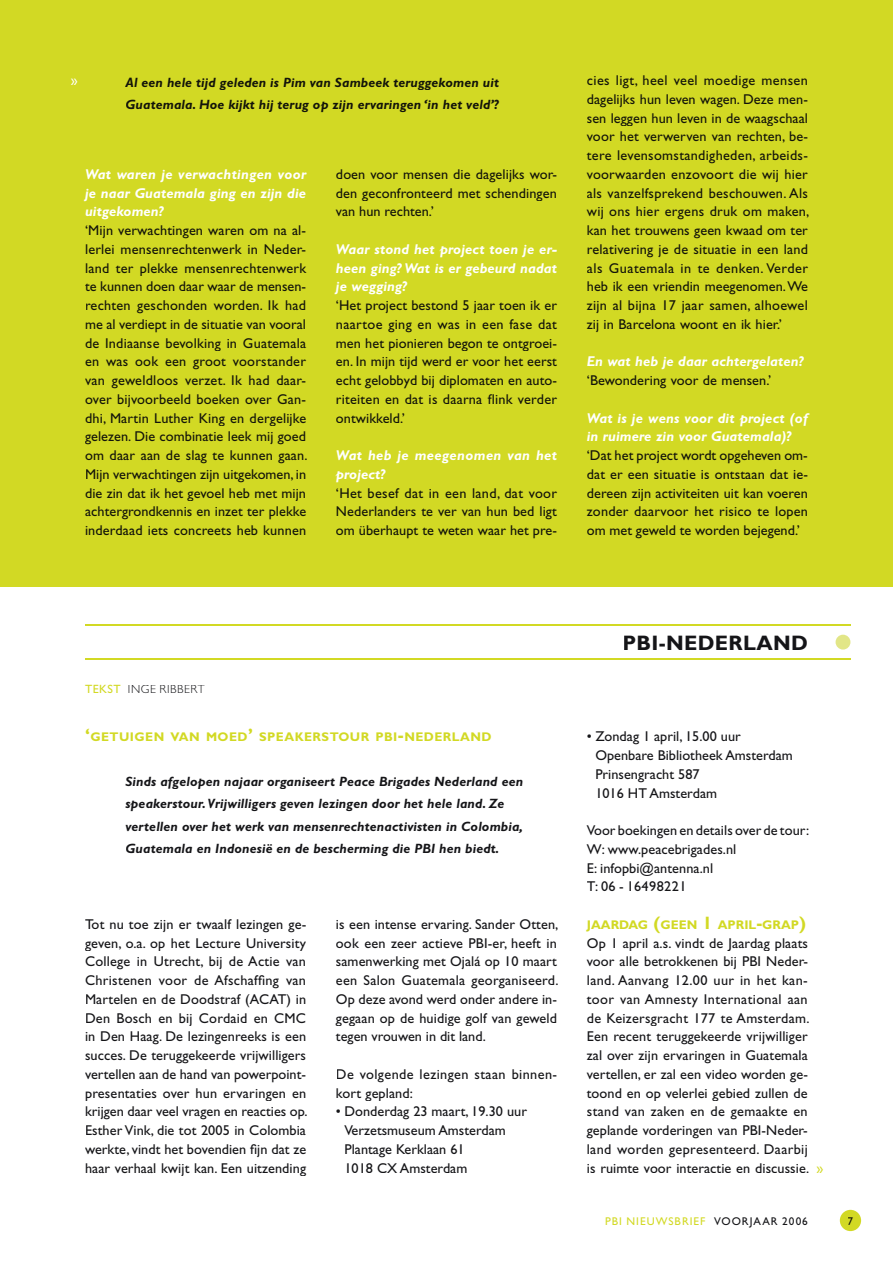
<style>
.page{position:relative;width:893px;height:1263px;background:#fff}
.page>*{position:absolute;margin:0;border:0;box-sizing:border-box;transform-origin:0 0}
.t1{font:700 21px "Gill Sans";letter-spacing:.015em;color:#151518}
.t2{font:14.25px/18.8px "Gill Sans";letter-spacing:.005em;color:#13140a;text-align:justify}
.t3{font:14.25px/18.8px "Gill Sans";letter-spacing:.005em;color:#151518;text-align:justify}
.t4{font:italic 700 14.25px/18.8px "Gill Sans";letter-spacing:.005em;color:#fff;text-align:justify}
.t5{font:14.25px/18.8px "Gill Sans";letter-spacing:.03em;color:#151518}
.t6{font:italic 700 14.25px/18.8px "Gill Sans";letter-spacing:.025em;color:#fff}
.t7{font:14.25px "Gill Sans";color:#d2d924}
.t8{font:14.25px "Gill Sans";color:#fff}
.t9{font:italic 700 13.5px/22.5px "Gill Sans";letter-spacing:.01em;color:#151518}
.t10{font:italic 700 13.5px/22.5px "Gill Sans";letter-spacing:.01em;color:#13140a}
.t11{font:700 12.6px "Gill Sans";letter-spacing:.035em;color:#d2d924}
.t12{font:700 12.6px "Gill Sans";color:#d2d924}
.t13{font:300 12px "Gill Sans";letter-spacing:.05em;color:#151518}
.t14{font:11.25px "Gill Sans";letter-spacing:.09em;color:#d2d924}
.t15{font:11.25px "Gill Sans";color:#13140a}
.s1{font-weight:400;color:#d2d924}
.s2{font-size:18px}
.s3{color:#151518}
</style>
<div class="page">
<div style="left:0;top:0;width:893px;height:587px;background:#d2d924"></div>
<div style="left:840px;top:1210px;width:21px;height:21px;background:#d2d924;border-radius:50%"></div>
<div style="left:836px;top:635px;width:14px;height:14px;background:#e2e687;border-radius:50%"></div>
<hr style="left:85px;top:658px;width:765px;height:2px;background:#d2d924">
<hr style="left:85px;top:624px;width:765px;height:2px;background:#d2d924">
<p class="t8" style="left:71px;top:72px;width:8px">»</p>
<p class="t10" style="left:125px;top:71px;width:375px">Al een hele tijd geleden is Pim van Sambeek teruggekomen uit<br>Guatemala. Hoe kijkt hij terug op zijn ervaringen ‘in het veld’?</p>
<p class="t4" style="left:85px;top:165px;width:223px">Wat waren je verwachtingen voor je naar Guatemala ging en zijn die uitgekomen?</p>
<p class="t2" style="left:85px;top:221px;width:224px">‘Mijn verwachtingen waren om na al&shy;lerlei mensenrechtenwerk in Neder&shy;land ter plekke mensenrechtenwerk te kunnen doen daar waar de mensen&shy;rechten geschonden worden. Ik had me al verdiept in de situatie van vooral de Indiaanse bevolking in Guatemala en was ook een groot voorstander van geweldloos verzet. Ik had daar&shy;over bijvoorbeeld boeken over Gan&shy;dhi, Martin Luther King en dergelijke gelezen. Die combinatie leek mij goed om daar aan de slag te kunnen gaan.<br>Mijn verwachtingen zijn uitgekomen, in die zin dat ik het gevoel heb met mijn achtergrondkennis en inzet ter plekke inderdaad iets concreets heb kunnen</p>
<p class="t2" style="left:336px;top:165px;width:223px">doen voor mensen die dagelijks wor&shy;den geconfronteerd met schendingen van hun rechten.’</p>
<p class="t4" style="left:336px;top:240px;width:223px">Waar stond het project toen je er&shy;heen ging? Wat is er gebeurd nadat je wegging?</p>
<p class="t2" style="left:336px;top:296px;width:223px">‘Het project bestond 5 jaar toen ik er naartoe ging en was in een fase dat men het pionieren begon te ontgroei&shy;en. In mijn tijd werd er voor het eerst echt gelobbyd bij diplomaten en auto&shy;riteiten en dat is daarna flink verder ontwikkeld.’</p>
<p class="t6" style="left:336px;top:446px;width:223px">Wat heb je meegenomen van het project?</p>
<p class="t2" style="left:336px;top:483px;width:223px">‘Het besef dat in een land, dat voor Nederlanders te ver van hun bed ligt om überhaupt te weten waar het pre-</p>
<p class="t2" style="left:587px;top:71px;width:224px">cies ligt, heel veel moedige mensen dagelijks hun leven wagen. Deze men&shy;sen leggen hun leven in de waagschaal voor het verwerven van rechten, be&shy;tere levensomstandigheden, arbeids&shy;voorwaarden enzovoort die wij hier als vanzelfsprekend beschouwen. Als wij ons hier ergens druk om maken, kan het trouwens geen kwaad om ter relativering je de situatie in een land als Guatemala in te denken. Verder heb ik een vriendin meegenomen. We zijn al bijna 17 jaar samen, alhoewel zij in Barcelona woont en ik hier.’</p>
<p class="t4" style="left:587px;top:352px;width:218px">En wat heb je daar achtergelaten?</p>
<p class="t2" style="left:587px;top:371px;width:186px">‘Bewondering voor de mensen.’</p>
<p class="t4" style="left:587px;top:408px;width:223px">Wat is je wens voor dit project (of in ruimere zin voor Guatemala)?</p>
<p class="t2" style="left:587px;top:446px;width:223px">‘Dat het project wordt opgeheven om&shy;dat er een situatie is ontstaan dat ie&shy;dereen zijn activiteiten uit kan voeren zonder daarvoor het risico te lopen om met geweld te worden bejegend.’</p>
<p class="t13" style="left:85px;top:683px;width:121px"><span class="s1">TEKST</span> INGE RIBBERT</p>
<p class="t11" style="left:85px;top:730px;width:408px"><span class="s2">‘</span>GETUIGEN VAN MOED<span class="s2">’</span> SPEAKERSTOUR PBI<span class="s2">-</span>NEDERLAND</p>
<p class="t9" style="left:125px;top:770px;width:399px">Sinds afgelopen najaar organiseert Peace Brigades Nederland een speakerstour. Vrijwilligers geven lezingen door het hele land. Ze vertellen over het werk van mensenrechtenactivisten in Colombia, Guatemala en Indonesië en de bescherming die PBI hen biedt.</p>
<p class="t3" style="left:85px;top:915px;width:224px">Tot nu toe zijn er twaalf lezingen ge&shy;geven, o.a. op het Lecture University College in Utrecht, bij de Actie van Christenen voor de Afschaffing van Martelen en de Doodstraf (ACAT) in Den Bosch en bij Cordaid en CMC in Den Haag. De lezingenreeks is een succes. De teruggekeerde vrijwilligers vertellen aan de hand van powerpoint&shy;presentaties over hun ervaringen en krijgen daar veel vragen en reacties op.<br>Esther Vink, die tot 2005 in Colombia werkte, vindt het bovendien fijn dat ze haar verhaal kwijt kan. Een uitzending</p>
<p class="t3" style="left:336px;top:915px;width:224px">is een intense ervaring. Sander Otten, ook een zeer actieve PBI-er, heeft in samenwerking met Ojalá op 10 maart een Salon Guatemala georganiseerd.<br>Op deze avond werd onder andere in&shy;gegaan op de huidige golf van geweld tegen vrouwen in dit land.</p>
<p class="t5" style="left:336px;top:1065px;width:223px">De volgende lezingen staan binnen&shy;kort gepland:</p>
<p class="t3" style="left:344px;top:1102px;width:184px;text-align:left;text-indent:-9px">• Donderdag 23 maart, 19.30 uur<br>Verzetsmuseum Amsterdam<br>Plantage Kerklaan 61<br>1018 CX Amsterdam</p>
<h1 class="t1" style="left:622px;top:630px;width:187px">PBI-NEDERLAND</h1>
<p class="t3" style="left:595px;top:727px;width:199px;text-align:left;text-indent:-9px">• Zondag 1 april, 15.00 uur<br>Openbare Bibliotheek Amsterdam<br>Prinsengracht 587<br>1016 HT Amsterdam</p>
<p class="t3" style="left:587px;top:821px;width:224px;text-align:left">Voor boekingen en details over de tour:<br>W: www.peacebrigades.nl<br>E: infopbi@antenna.nl<br>T: 06 - 16498221</p>
<p class="t12" style="left:587px;top:917px;width:221px">JAARDAG <span class="s2">(</span>GEEN <span class="s2">1</span> APRIL<span class="s2">-</span>GRAP<span class="s2">)</span></p>
<p class="t3" style="left:587px;top:933px;width:224px">Op 1 april a.s. vindt de Jaardag plaats voor alle betrokkenen bij PBI Neder&shy;land. Aanvang 12.00 uur in het kan&shy;toor van Amnesty International aan de Keizersgracht 177 te Amsterdam.<br>Een recent teruggekeerde vrijwilliger zal over zijn ervaringen in Guatemala vertellen, er zal een video worden ge&shy;toond en op velerlei gebied zullen de stand van zaken en de gemaakte en geplande vorderingen van PBI-Neder&shy;land worden gepresenteerd. Daarbij is ruimte voor interactie en discussie.</p>
<p class="t7" style="left:816px;top:1160px;width:8px">»</p>
<p class="t14" style="left:605px;top:1214px;width:204px">PBI NIEUWSBRIEF <span class="s3">VOORJAAR 2006</span></p>
<p class="t15" style="left:848px;top:1214px;width:7px">7</p>
</div>
